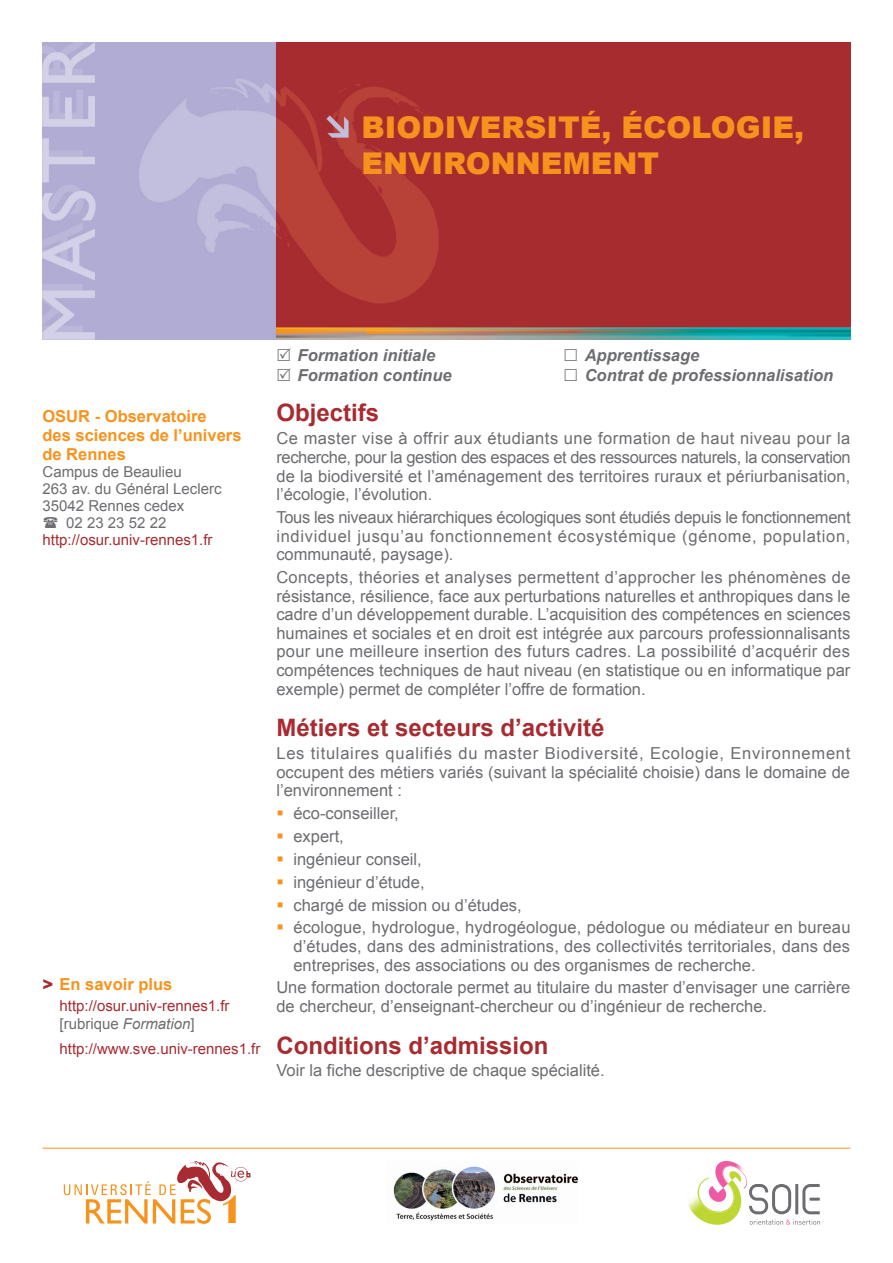
<style>
.page{position:relative;width:893px;height:1263px;background:#fff}
.page>*{position:absolute;margin:0;border:0;box-sizing:border-box;transform-origin:0 0}
.t1{font:900 30px/36px "Arial";color:#f7931d}
.t2{font:700 24px "Arial";color:#a72b30}
.t3{font:16.5px/18.6px "Arial";color:#6c6d70;text-align:justify}
.t4{font:italic 700 16.5px/19.8px "Arial";color:#6c6d70}
.t5{font:700 16.5px/18.6px "Arial";color:#f7931d}
.t6{font:15px/17.1px "Arial";color:#a72b30}
.t7{font:15px "Arial";color:#6c6d70}
.s1{font-weight:900;color:#a72b30}
.s2{color:#6c6d70}
.s3{font-style:italic;color:#6c6d70}
</style>
<div class="page">
<hr style="left:43px;top:1148px;width:807px;height:1px;background:#f7931d">
<svg style="left:688px;top:1161px;width:132px;height:64px"></svg>
<svg style="left:64px;top:1161px;width:186px;height:63px"></svg>
<img style="left:43px;top:43px;width:807px;height:297px">
<img style="left:393px;top:1166px;width:185px;height:55px">
<h1 class="t1" style="left:361px;top:109px;width:444px">BIODIVERSITÉ, ÉCOLOGIE,<br>ENVIRONNEMENT</h1>
<p class="t5" style="left:42px;top:408px;width:201px">OSUR - Observatoire<br>des sciences de l’univers de Rennes</p>
<p class="t7" style="left:43px;top:462px;width:141px">Campus de Beaulieu</p>
<p class="t7" style="left:43px;top:479px;width:180px">263 av. du Général Leclerc</p>
<p class="t7" style="left:43px;top:496px;width:143px">35042 Rennes cedex</p>
<p class="t7" style="left:66px;top:513px;width:102px">02 23 23 52 22</p>
<p class="t6" style="left:43px;top:531px;width:172px">http://osur.univ-rennes1.fr</p>
<p class="t5" style="left:43px;top:975px;width:131px"><span class="s1">&gt;</span> En savoir plus</p>
<p class="t6" style="left:60px;top:998px;width:172px">http://osur.univ-rennes1.fr <span class="s2">[rubrique</span> <span class="s3">Formation</span><span class="s2">]</span></p>
<p class="t6" style="left:60px;top:1040px;width:202px">http://www.sve.univ-rennes1.fr</p>
<p class="t4" style="left:298px;top:346px;width:155px">Formation initiale<br>Formation continue</p>
<p class="t4" style="left:585px;top:346px;width:250px">Apprentissage<br>Contrat de professionnalisation</p>
<h2 class="t2" style="left:276px;top:397px;width:104px">Objectifs</h2>
<p class="t3" style="left:276px;top:429px;width:576px">Ce master vise à offrir aux étudiants une formation de haut niveau pour la recherche, pour la gestion des espaces et des ressources naturels, la conservation de la biodiversité et l’aménagement des territoires ruraux et périurbanisation, l’écologie, l’évolution.</p>
<p class="t3" style="left:276px;top:508px;width:576px">Tous les niveaux hiérarchiques écologiques sont étudiés depuis le fonctionnement individuel jusqu’au fonctionnement écosystémique (génome, population, communauté, paysage).</p>
<p class="t3" style="left:276px;top:568px;width:576px">Concepts, théories et analyses permettent d’approcher les phénomènes de résistance, résilience, face aux perturbations naturelles et anthropiques dans le cadre d’un développement durable. L’acquisition des compétences en sciences humaines et sociales et en droit est intégrée aux parcours professionnalisants pour une meilleure insertion des futurs cadres. La possibilité d’acquérir des compétences techniques de haut niveau (en statistique ou en informatique par exemple) permet de compléter l’offre de formation.</p>
<h2 class="t2" style="left:276px;top:712px;width:330px">Métiers et secteurs d’activité</h2>
<p class="t3" style="left:276px;top:744px;width:576px">Les titulaires qualifiés du master Biodiversité, Ecologie, Environnement occupent des métiers variés (suivant la spécialité choisie) dans le domaine de l’environnement :</p>
<p class="t3" style="left:293px;top:802px;width:559px;line-height:22.8px;text-align:left">éco-conseiller,<br>expert,<br>ingénieur conseil,<br>ingénieur d’étude,<br>chargé de mission ou d’études,<br>écologue, hydrologue, hydrogéologue, pédologue ou médiateur en bureau</p>
<p class="t3" style="left:293px;top:937px;width:558px">d’études, dans des administrations, des collectivités territoriales, dans des entreprises, des associations ou des organismes de recherche.</p>
<p class="t3" style="left:276px;top:978px;width:576px">Une formation doctorale permet au titulaire du master d’envisager une carrière de chercheur, d’enseignant-chercheur ou d’ingénieur de recherche.</p>
<h2 class="t2" style="left:276px;top:1029px;width:274px">Conditions d’admission</h2>
<p class="t3" style="left:276px;top:1061px;width:330px">Voir la fiche descriptive de chaque spécialité.</p>
</div>
